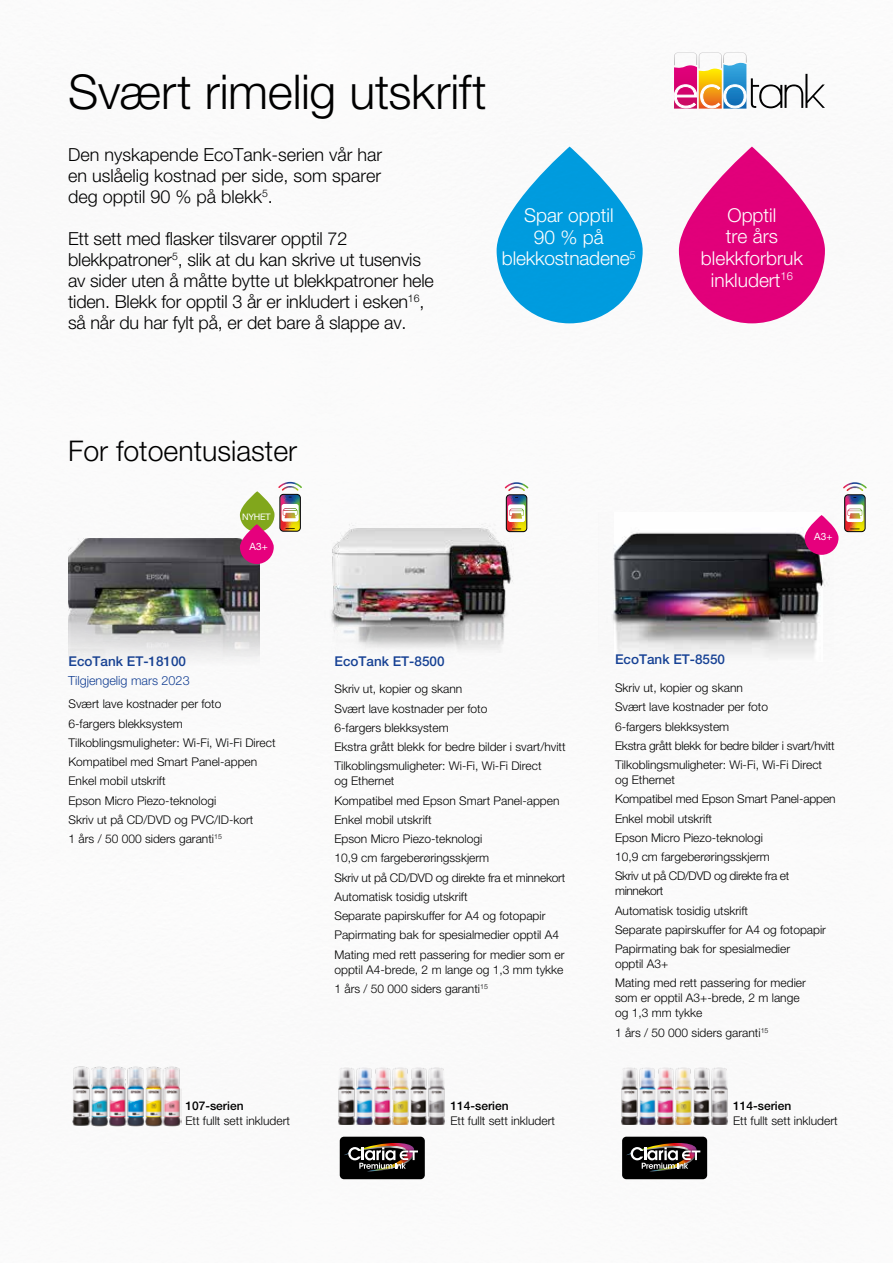
<style>
.page{position:relative;width:893px;height:1263px;background:#fff}
.page>*{position:absolute;margin:0;border:0;box-sizing:border-box;transform-origin:0 0}
.t1{font:300 48px "Helvetica Neue LT";letter-spacing:-.005em;color:#000}
.t2{font:300 28.5px "Helvetica Neue LT";color:#000}
.t3{font:300 19.2px/21.6px "Helvetica Neue LT";color:#fff;text-align:center}
.t4{font:300 18px/21px "Helvetica Neue LT";letter-spacing:-.01em;color:#000;text-align:justify}
.t5{font:500 13.5px "Helvetica Neue LT";color:#164194}
.t6{font:300 12.6px "Helvetica Neue LT";color:#164194}
.t7{font:300 12px/19.2px "Helvetica Neue LT";color:#000}
.t8{font:500 12px "Helvetica Neue LT";color:#000}
.t9{font:10.05px "Helvetica Neue LT";color:#fff}
.t10{font:9px "Helvetica Neue LT";letter-spacing:-.03em;color:#fff}
</style>
<div class="page">
<svg style="left:679px;top:147px;width:146px;height:176px;fill:#e1007a"></svg>
<svg style="left:497px;top:147px;width:146px;height:176px;fill:#009bde"></svg>
<img style="left:338px;top:1068px;width:107px;height:57px">
<img style="left:72px;top:1066px;width:110px;height:61px">
<img style="left:621px;top:1068px;width:107px;height:57px">
<img style="left:330px;top:523px;width:194px;height:130px">
<img style="left:611px;top:545px;width:222px;height:79px">
<img style="left:615px;top:532px;width:207px;height:128px">
<svg style="left:505px;top:482px;width:23px;height:50px"></svg>
<img style="left:68px;top:539px;width:191px;height:124px">
<svg style="left:674px;top:52px;width:151px;height:57px"></svg>
<svg style="left:843px;top:482px;width:24px;height:50px"></svg>
<svg style="left:805px;top:515px;width:33px;height:40px"></svg>
<svg style="left:278px;top:482px;width:24px;height:50px"></svg>
<svg style="left:240px;top:491px;width:34px;height:41px"></svg>
<svg style="left:240px;top:524px;width:34px;height:40px"></svg>
<div style="left:340px;top:1137px;width:85px;height:42px;background:#000;border-radius:4px"></div>
<svg style="left:344px;top:1143px;width:74px;height:28px"></svg>
<div style="left:622px;top:1137px;width:85px;height:42px;background:#000;border-radius:4px"></div>
<svg style="left:626px;top:1143px;width:74px;height:28px"></svg>
<h1 class="t1" style="left:68px;top:62px;width:420px">Svært rimelig utskrift</h1>
<h3 class="t4" style="left:68px;top:144px;width:316px">Den nyskapende EcoTank-serien vår har en uslåelig kostnad per side, som sparer deg opptil 90 % på blekk<sup>5</sup>.</h3>
<h3 class="t4" style="left:68px;top:228px;width:367px;text-align:left">Ett sett med flasker tilsvarer opptil 72 blekkpatroner<sup>5</sup>, slik at du kan skrive ut tusenvis av sider uten å måtte bytte ut blekkpatroner hele tiden. Blekk for opptil 3 år er inkludert i esken<sup>16</sup>, så når du har fylt på, er det bare å slappe av.</h3>
<h3 class="t3" style="left:502px;top:204px;width:135px">Spar opptil<br>90 % på blekkostnadene<sup>5</sup></h3>
<h2 class="t2" style="left:68px;top:433px;width:231px">For fotoentusiaster</h2>
<p class="t10" style="left:242px;top:512px;width:30px">NYHET</p>
<p class="t9" style="left:250px;top:540px;width:20px">A3+</p>
<h3 class="t3" style="left:701px;top:204px;width:104px">Opptil<br>tre års blekkforbruk inkludert<sup>16</sup></h3>
<p class="t9" style="left:814px;top:531px;width:20px">A3+</p>
<p class="t5" style="left:69px;top:653px;width:119px">EcoTank ET-18100</p>
<p class="t7" style="left:69px;top:694px;width:209px">Svært lave kostnader per foto<br>6-fargers blekksystem<br>Tilkoblingsmuligheter: Wi-Fi, Wi-Fi Direct<br>Kompatibel med Smart Panel-appen<br>Enkel mobil utskrift<br>Epson Micro Piezo-teknologi<br>Skriv ut på CD/DVD og PVC/ID-kort<br>1 års / 50 000 siders garanti<sup>15</sup></p>
<p class="t6" style="left:68px;top:673px;width:123px">Tilgjengelig mars 2023</p>
<p class="t8" style="left:185px;top:1098px;width:60px">107-serien</p>
<p class="t7" style="left:185px;top:1111px;width:106px">Ett fullt sett inkludert</p>
<p class="t5" style="left:334px;top:653px;width:112px">EcoTank ET-8500</p>
<p class="t7" style="left:334px;top:679px;width:233px">Skriv ut, kopier og skann<br>Svært lave kostnader per foto<br>6-fargers blekksystem<br>Ekstra grått blekk for bedre bilder i svart/hvitt Tilkoblingsmuligheter: Wi-Fi, Wi-Fi Direct</p>
<p class="t7" style="left:334px;top:771px;width:232px">og Ethernet<br>Kompatibel med Epson Smart Panel-appen Enkel mobil utskrift<br>Epson Micro Piezo-teknologi<br>10,9 cm fargeberøringsskjerm<br>Skriv ut på CD/DVD og direkte fra et minnekort Automatisk tosidig utskrift<br>Separate papirskuffer for A4 og fotopapir Papirmating bak for spesialmedier opptil A4<br>Mating med rett passering for medier som er</p>
<p class="t7" style="left:334px;top:959px;width:230px">opptil A4-brede, 2 m lange og 1,3 mm tykke<br>1 års / 50 000 siders garanti<sup>15</sup></p>
<p class="t8" style="left:450px;top:1098px;width:60px">114-serien</p>
<p class="t7" style="left:450px;top:1111px;width:106px">Ett fullt sett inkludert</p>
<p class="t5" style="left:615px;top:651px;width:112px">EcoTank ET-8550</p>
<p class="t7" style="left:615px;top:678px;width:221px">Skriv ut, kopier og skann<br>Svært lave kostnader per foto<br>6-fargers blekksystem<br>Ekstra grått blekk for bedre bilder i svart/hvitt Tilkoblingsmuligheter: Wi-Fi, Wi-Fi Direct</p>
<p class="t7" style="left:615px;top:770px;width:222px">og Ethernet<br>Kompatibel med Epson Smart Panel-appen<br>Enkel mobil utskrift<br>Epson Micro Piezo-teknologi<br>10,9 cm fargeberøringsskjerm<br>Skriv ut på CD/DVD og direkte fra et</p>
<p class="t7" style="left:615px;top:881px;width:212px">minnekort<br>Automatisk tosidig utskrift<br>Separate papirskuffer for A4 og fotopapir<br>Papirmating bak for spesialmedier</p>
<p class="t7" style="left:615px;top:954px;width:192px">opptil A3+<br>Mating med rett passering for medier</p>
<p class="t7" style="left:615px;top:990px;width:186px;line-height:15px">som er opptil A3+-brede, 2 m lange og 1,3 mm tykke</p>
<p class="t7" style="left:615px;top:1022px;width:155px">1 års / 50 000 siders garanti<sup>15</sup></p>
<p class="t8" style="left:733px;top:1098px;width:60px">114-serien</p>
<p class="t7" style="left:733px;top:1111px;width:106px">Ett fullt sett inkludert</p>
</div>
